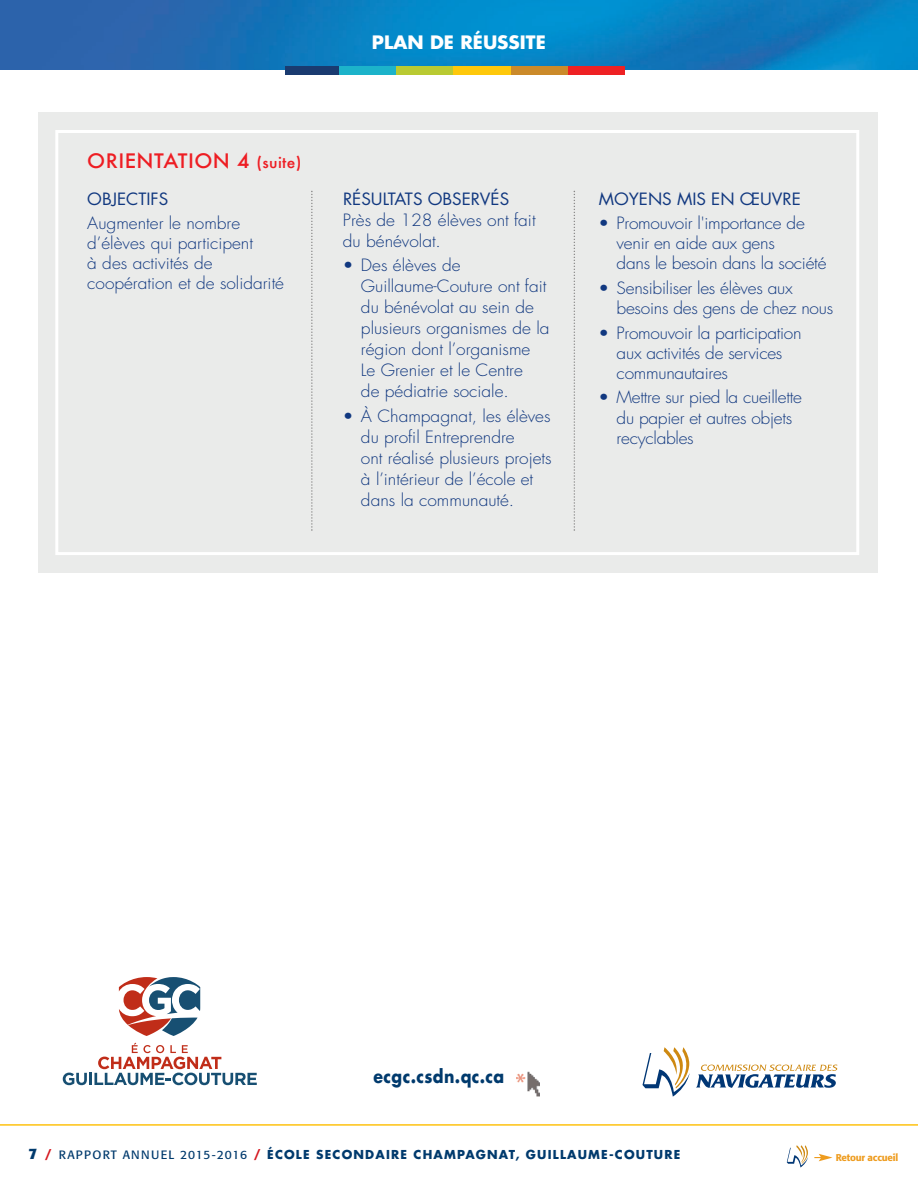
<style>
.page{position:relative;width:918px;height:1188px;background:#fff}
.page>*{position:absolute;margin:0;border:0;box-sizing:border-box;transform-origin:0 0}
.t1{font:500 19.5px "Futura";letter-spacing:.02em;color:#ee1d23;scale:1.04 1}
.t2{font:700 18px "Futura";letter-spacing:.025em;color:#003a6d;scale:.88 1}
.t3{font:700 18px "Futura";color:#fff}
.t4{font:300 16.5px/21px "Futura";color:#113880;scale:1.05 1}
.t5{font:16.5px "Futura";color:#113880;scale:1.04 1}
.t6{font:700 12px "Futura";letter-spacing:.1em;color:#003a6d}
.t7{font:500 9.75px "Formata";letter-spacing:-.02em;color:#ee9c1f}
.s1{font-size:15px}
.s2{font-family:"Formata";font-size:15px}
.s3{color:#d5171f}
.s4{font-family:"Formata";font-weight:400}
</style>
<div class="page">
<svg style="left:814px;top:1154px;width:19px;height:7px"></svg>
<svg style="left:787px;top:1145px;width:21px;height:23px"></svg>
<hr style="left:0;top:1124px;width:918px;height:2px;background:#fec210">
<svg style="left:696px;top:1065px;width:141px;height:23px"></svg>
<svg style="left:642px;top:1047px;width:48px;height:50px"></svg>
<img style="left:517px;top:1071px;width:23px;height:25px">
<svg style="left:63px;top:1043px;width:194px;height:42px"></svg>
<svg style="left:119px;top:977px;width:81px;height:59px"></svg>
<img style="left:0;top:0;width:918px;height:70px">
<div style="left:285px;top:66px;width:54px;height:8px;background:#1a3b70"></div>
<div style="left:339px;top:66px;width:57px;height:8px;background:#1cb3ca"></div>
<div style="left:396px;top:66px;width:58px;height:8px;background:#b9ca32"></div>
<div style="left:454px;top:66px;width:57px;height:8px;background:#fec80b"></div>
<div style="left:511px;top:66px;width:57px;height:8px;background:#cb8a2a"></div>
<div style="left:568px;top:66px;width:57px;height:8px;background:#ee2123"></div>
<div style="left:38px;top:112px;width:839px;height:460px;background:#eaebea"></div>
<div style="left:55px;top:130px;width:804px;height:425px;border:3px solid #fff"></div>
<svg style="left:311px;top:191px;width:2px;height:340px"></svg>
<svg style="left:574px;top:191px;width:1px;height:340px"></svg>
<p class="t1" style="left:87px;top:148px;width:207px">ORIENTATION 4 <span class="s1">(SUITE)</span></p>
<p class="t5" style="left:87px;top:191px;width:79px">OBJECTIFS</p>
<p class="t4" style="left:87px;top:214px;width:189px;line-height:20.1px">Augmenter le nombre d’élèves qui participent<br>à des activités de coopération et de solidarité</p>
<p class="t3" style="left:372px;top:34px;width:175px">PLAN DE RÉUSSITE</p>
<p class="t5" style="left:343px;top:191px;width:161px">RÉSULTATS OBSERVÉS</p>
<p class="t4" style="left:343px;top:210px;width:185px">Près de 128 élèves ont fait du bénévolat.</p>
<p class="t4" style="left:361px;top:255px;width:181px;text-indent:-18px">• Des élèves de<br>Guillaume-Couture ont fait du bénévolat au sein de plusieurs organismes de la région dont l’organisme<br>Le Grenier et le Centre<br>de pédiatrie sociale.</p>
<p class="t4" style="left:361px;top:407px;width:183px;text-indent:-18px">• À Champagnat, les élèves du profil Entreprendre<br>ont réalisé plusieurs projets à l’intérieur de l’école et dans la communauté.</p>
<p class="t5" style="left:599px;top:191px;width:196px">MOYENS MIS EN ŒUVRE</p>
<p class="t4" style="left:617px;top:214px;width:201px;line-height:20.1px;text-indent:-18px">• Promouvoir l'importance de venir en aide aux gens<br>dans le besoin dans la société</p>
<p class="t4" style="left:617px;top:279px;width:208px;line-height:20.1px;text-indent:-18px">• Sensibiliser les élèves aux besoins des gens de chez nous</p>
<p class="t4" style="left:617px;top:324px;width:178px;line-height:20.1px;text-indent:-18px">• Promouvoir la participation aux activités de services communautaires</p>
<p class="t4" style="left:617px;top:389px;width:178px;line-height:20.1px;text-indent:-18px">• Mettre sur pied la cueillette du papier et autres objets recyclables</p>
<p class="t2" style="left:374px;top:1068px;width:150px">ecgc.csdn.qc.ca</p>
<p class="t6" style="left:29px;top:1149px;width:653px"><span class="s2">7</span> <span class="s3">/</span> <span class="s4">RAPPORT ANNUEL 2015-2016</span> <span class="s3">/</span> ÉCOLE SECONDAIRE CHAMPAGNAT, GUILLAUME-COUTURE</p>
<p class="t7" style="left:836px;top:1153px;width:64px">Retour accueil</p>
</div>
